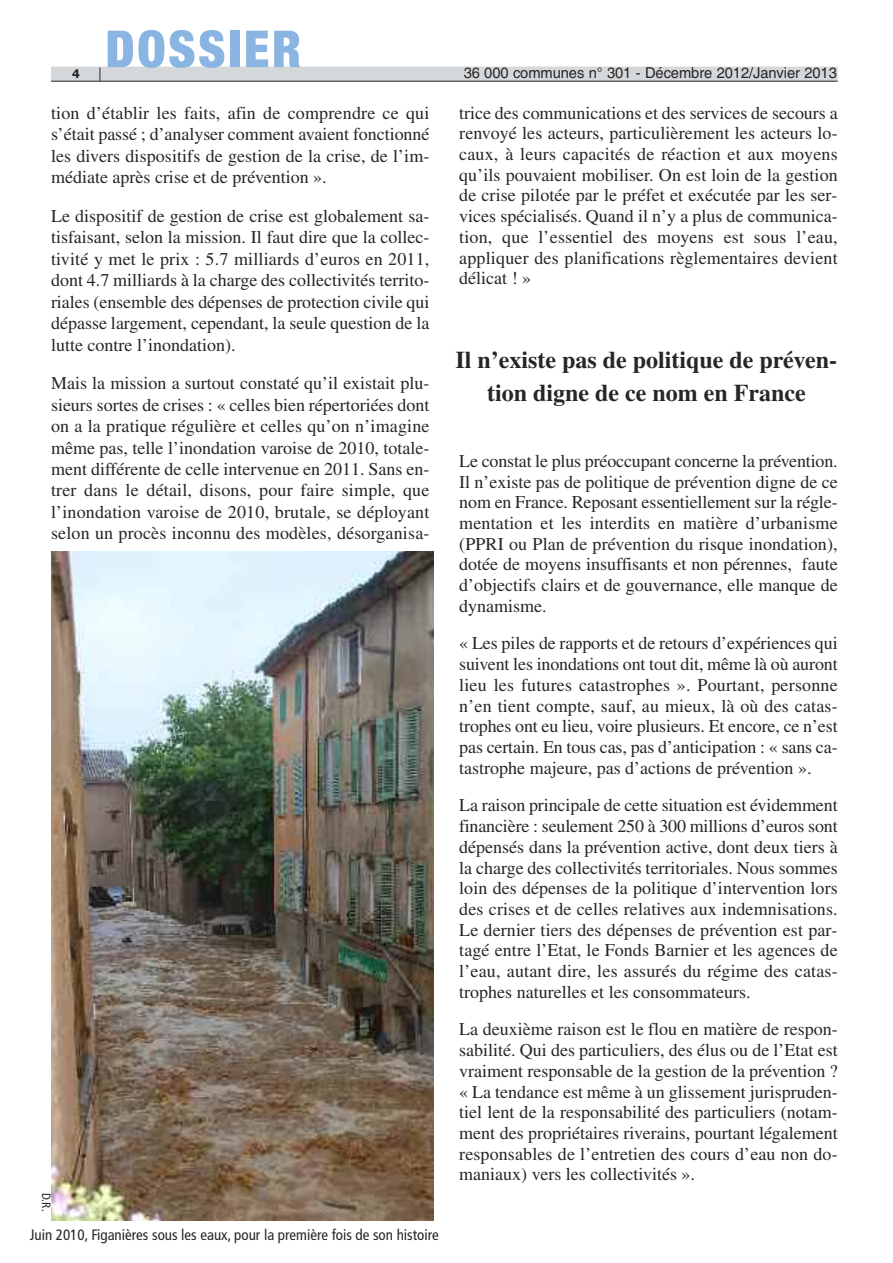
<style>
.page{position:relative;width:893px;height:1263px;background:#fff}
.page>*{position:absolute;margin:0;border:0;box-sizing:border-box;transform-origin:0 0}
.t1{font:900 condensed 51px "Helvetica Neue LT Com";letter-spacing:.05em;color:#8ab4e1}
.t2{font:700 24px/33px "Times LT Std";color:#272627;text-align:center}
.t3{font:18px/20.7px "Times LT Std";color:#272627;text-align:justify}
.t4{font:condensed 15px "Frutiger LT Std";color:#272627}
.t5{font:15px "Helvetica";letter-spacing:-.005em;color:#272627}
.t6{font:condensed 12px "Frutiger";color:#272627}
.t7{font:700 12px "Tahoma";color:#272627}
</style>
<div class="page">
<div style="left:51px;top:67px;width:787px;height:15px;background:#d5d8da"></div>
<hr style="left:51px;top:81px;width:787px;height:1px;background:#272627">
<svg style="left:100px;top:68px;width:1px;height:13px"></svg>
<img style="left:51px;top:551px;width:383px;height:669px">
<p class="t7" style="left:72px;top:66px;width:9px">4</p>
<h1 class="t1" style="left:105px;top:19px;width:197px">DOSSIER</h1>
<p class="t3" style="left:51px;top:104px;width:380px;line-height:21.5px">tion d’établir les faits, afin de comprendre ce qui s’était passé ; d’analyser comment avaient fonctionné les divers dispositifs de gestion de la crise, de l’im&shy;médiate après crise et de prévention ».</p>
<p class="t3" style="left:51px;top:207px;width:380px;line-height:21.5px">Le dispositif de gestion de crise est globalement sa&shy;tisfaisant, selon la mission. Il faut dire que la collec&shy;tivité y met le prix : 5.7 milliards d’euros en 2011, dont 4.7 milliards à la charge des collectivités territo&shy;riales (ensemble des dépenses de protection civile qui dépasse largement, cependant, la seule question de la lutte contre l’inondation).</p>
<p class="t3" style="left:51px;top:374px;width:380px;line-height:21.5px">Mais la mission a surtout constaté qu’il existait plu&shy;sieurs sortes de crises : « celles bien répertoriées dont on a la pratique régulière et celles qu’on n’imagine même pas, telle l’inondation varoise de 2010, totale&shy;ment différente de celle intervenue en 2011. Sans en&shy;trer dans le détail, disons, pour faire simple, que l’inondation varoise de 2010, brutale, se déployant selon un procès inconnu des modèles, désorganisa-</p>
<p class="t6" style="left:53px;top:1193px;width:20px;rotate:90deg">D.r.</p>
<p class="t4" style="left:30px;top:1229px;width:411px">Juin 2010, Figanières sous les eaux, pour la première fois de son histoire</p>
<p class="t5" style="left:464px;top:64px;width:375px">36 000 communes n° 301 - Décembre 2012/Janvier 2013</p>
<p class="t3" style="left:459px;top:104px;width:380px">trice des communications et des services de secours a renvoyé les acteurs, particulièrement les acteurs lo&shy;caux, à leurs capacités de réaction et aux moyens qu’ils pouvaient mobiliser. On est loin de la gestion de crise pilotée par le préfet et exécutée par les ser&shy;vices spécialisés. Quand il n’y a plus de communica&shy;tion, que l’essentiel des moyens est sous l’eau, appliquer des planifications règlementaires devient délicat ! »</p>
<h2 class="t2" style="left:455px;top:346px;width:383px">Il n’existe pas de politique de préven&shy;tion digne de ce nom en France</h2>
<p class="t3" style="left:459px;top:452px;width:380px">Le constat le plus préoccupant concerne la prévention.<br>Il n’existe pas de politique de prévention digne de ce nom en France. Reposant essentiellement sur la régle&shy;mentation et les interdits en matière d’urbanisme (PPRI ou Plan de prévention du risque inondation), dotée de moyens insuffisants et non pérennes, faute d’objectifs clairs et de gouvernance, elle manque de dynamisme.</p>
<p class="t3" style="left:459px;top:635px;width:380px">« Les piles de rapports et de retours d’expériences qui suivent les inondations ont tout dit, même là où auront lieu les futures catastrophes ». Pourtant, personne n’en tient compte, sauf, au mieux, là où des catas&shy;trophes ont eu lieu, voire plusieurs. Et encore, ce n’est pas certain. En tous cas, pas d’anticipation : « sans ca&shy;tastrophe majeure, pas d’actions de prévention ».</p>
<p class="t3" style="left:459px;top:797px;width:380px">La raison principale de cette situation est évidemment financière : seulement 250 à 300 millions d’euros sont dépensés dans la prévention active, dont deux tiers à la charge des collectivités territoriales. Nous sommes loin des dépenses de la politique d’intervention lors des crises et de celles relatives aux indemnisations.<br>Le dernier tiers des dépenses de prévention est par&shy;tagé entre l’Etat, le Fonds Barnier et les agences de l’eau, autant dire, les assurés du régime des catas&shy;trophes naturelles et les consommateurs.</p>
<p class="t3" style="left:459px;top:1021px;width:380px">La deuxième raison est le flou en matière de respon&shy;sabilité. Qui des particuliers, des élus ou de l’Etat est vraiment responsable de la gestion de la prévention ? « La tendance est même à un glissement jurispruden&shy;tiel lent de la responsabilité des particuliers (notam&shy;ment des propriétaires riverains, pourtant légalement responsables de l’entretien des cours d’eau non do&shy;maniaux) vers les collectivités ».</p>
</div>
